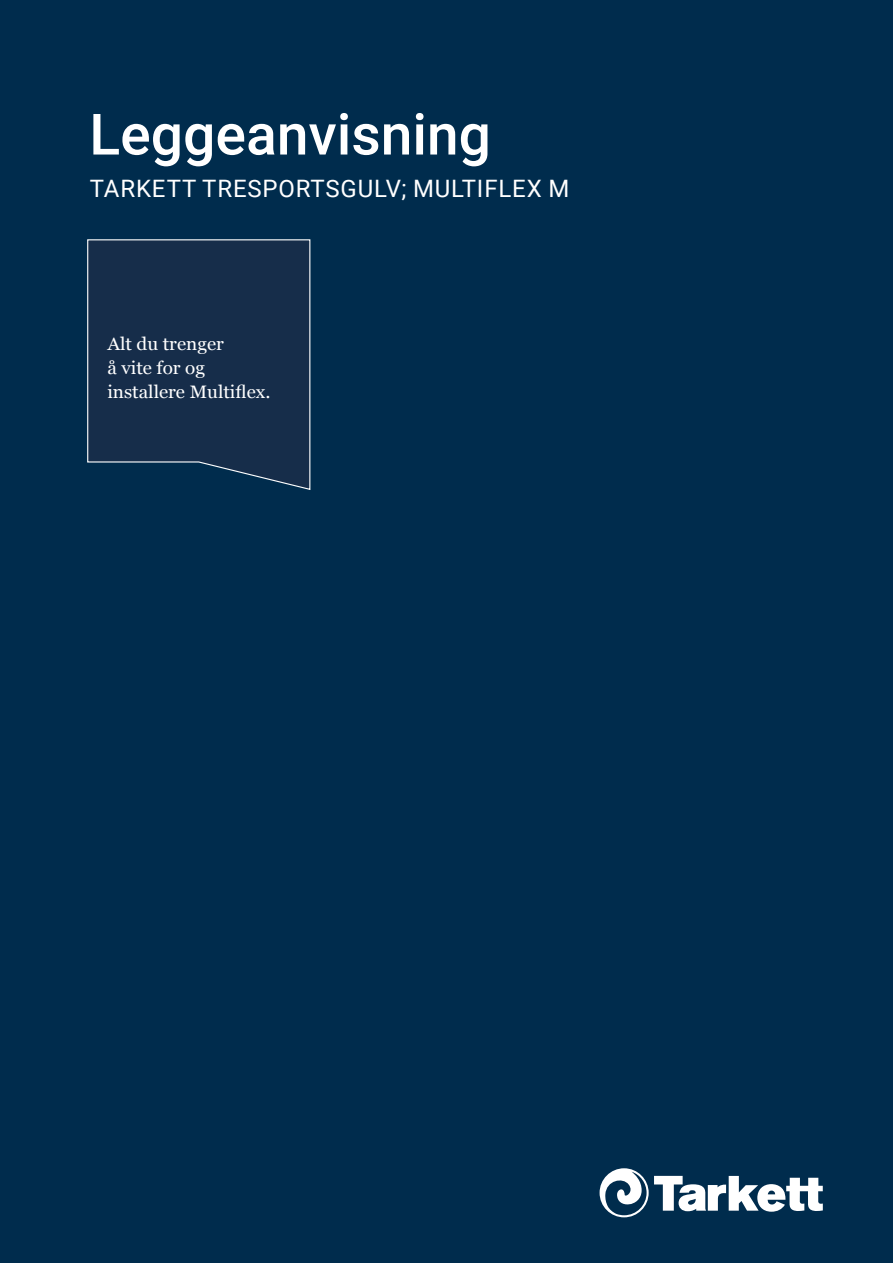
<style>
.page{position:relative;width:893px;height:1263px;background:#002c4d}
.page>*{position:absolute;margin:0;border:0;box-sizing:border-box;transform-origin:0 0}
.t1{font:500 57px "Roboto";color:#fff}
.t2{font:24px "Roboto";letter-spacing:.035em;color:#fff}
.t3{font:18px/24px "Georgia";color:#fff;scale:1.05 1}
</style>
<div class="page">
<svg style="left:87px;top:239px;width:224px;height:251px"></svg>
<svg style="left:600px;top:1168px;width:223px;height:49px"></svg>
<h1 class="t1" style="left:89px;top:94px;width:403px">Leggeanvisning</h1>
<h2 class="t2" style="left:90px;top:171px;width:481px">TARKETT TRESPORTSGULV; MULTIFLEX M</h2>
<p class="t3" style="left:107px;top:333px;width:157px">Alt du trenger<br>å vite for og installere Multiflex.</p>
</div>
